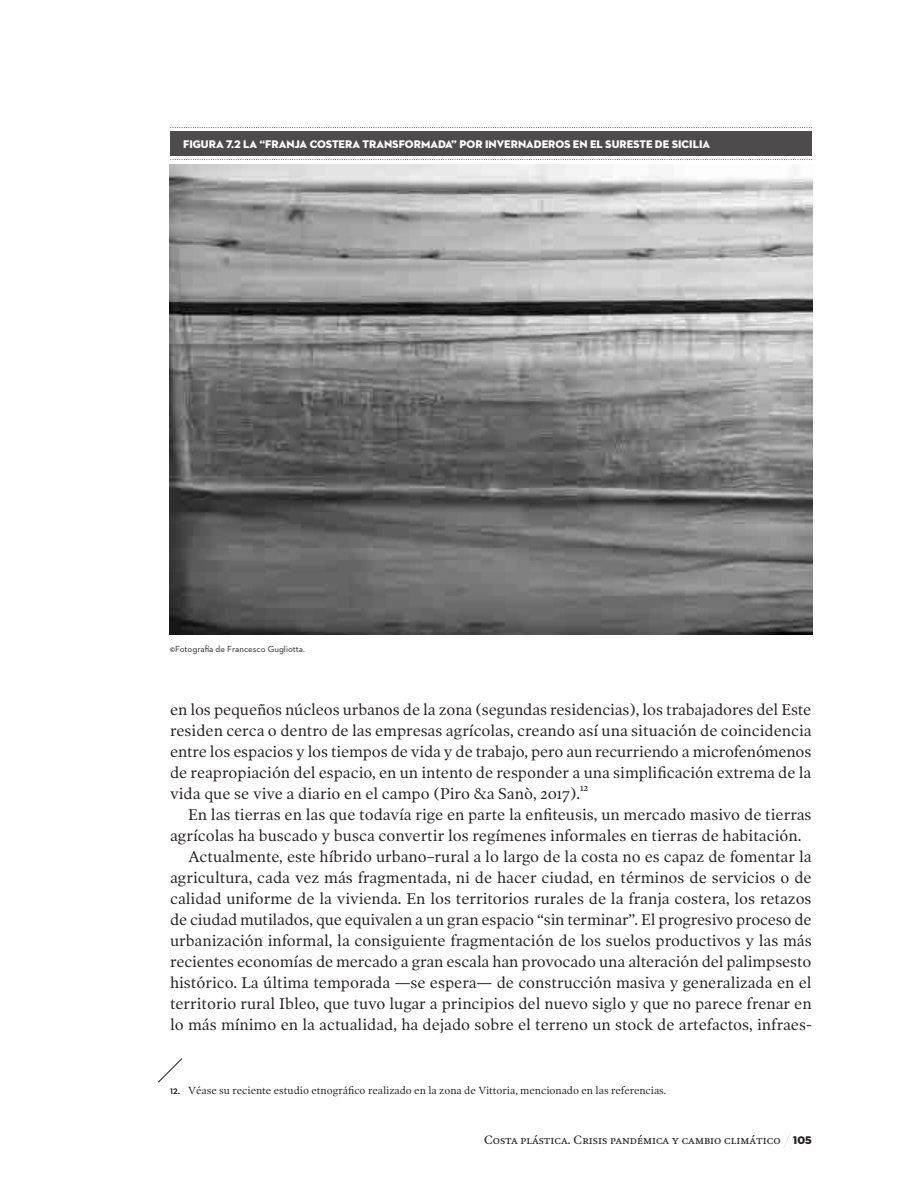
<style>
.page{position:relative;width:918px;height:1188px;background:#fff}
.page>*{position:absolute;margin:0;border:0;box-sizing:border-box;transform-origin:0 0}
.t1{font:15.75px/21px "Poynter OS Text One";color:#241f1f;text-align:justify}
.t2{font:12px "Poynter OS Text";color:#241f1f}
.t3{font:11.25px "Neutraface 2 Display Titling";color:#fff}
.t4{font:10.5px "Poynter OS Text One";color:#241f1f}
.t5{font:10.2px "Poynter OS Text One";color:#241f1f}
.t6{font:9px "Neutraface 2 Text";color:#241f1f}
.s1{font-family:"Neutraface 2 Display";font-weight:700}
.s2{font-family:"Neutraface 2 Display Titling SC850";font-size:11.25px}
</style>
<div class="page">
<svg style="left:784px;top:1132px;width:7px;height:15px"></svg>
<div style="left:170px;top:132px;width:642px;height:24px;background:#4e4b4c"></div>
<svg style="left:171px;top:127px;width:641px;height:1px"></svg>
<svg style="left:171px;top:159px;width:641px;height:1px"></svg>
<svg style="left:158px;top:1058px;width:25px;height:25px"></svg>
<img style="left:170px;top:164px;width:642px;height:471px">
<p class="t3" style="left:183px;top:137px;width:528px">FIGURA 7.2 LA “FRANJA COSTERA TRANSFORMADA” POR INVERNADEROS EN EL SURESTE DE SICILIA</p>
<p class="t6" style="left:170px;top:644px;width:137px">©Fotografía de Francesco Gugliotta.</p>
<p class="t1" style="left:170px;top:699px;width:643px">en los pequeños núcleos urbanos de la zona (segundas residencias), los trabajadores del Este residen cerca o dentro de las empresas agrícolas, creando así una situación de coincidencia entre los espacios y los tiempos de vida y de trabajo, pero aun recurriendo a microfenómenos de reapropiación del espacio, en un intento de responder a una simplificación extrema de la vida que se vive a diario en el campo (Piro &amp;a Sanò, 2017).</p>
<p class="t5" style="left:580px;top:782px;width:10px">12</p>
<p class="t1" style="left:188px;top:804px;width:625px">En las tierras en las que todavía rige en parte la enfiteusis, un mercado masivo de tierras</p>
<p class="t1" style="left:170px;top:825px;width:633px">agrícolas ha buscado y busca convertir los regímenes informales en tierras de habitación.</p>
<p class="t1" style="left:188px;top:846px;width:625px">Actualmente, este híbrido urbano–rural a lo largo de la costa no es capaz de fomentar la</p>
<p class="t1" style="left:170px;top:867px;width:643px">agricultura, cada vez más fragmentada, ni de hacer ciudad, en términos de servicios o de</p>
<p class="t1" style="left:170px;top:888px;width:643px">calidad uniforme de la vivienda. En los territorios rurales de la franja costera, los retazos</p>
<p class="t1" style="left:170px;top:909px;width:643px">de ciudad mutilados, que equivalen a un gran espacio “sin terminar”. El progresivo proceso de</p>
<p class="t1" style="left:170px;top:930px;width:643px">urbanización informal, la consiguiente fragmentación de los suelos productivos y las más</p>
<p class="t1" style="left:170px;top:951px;width:643px">recientes economías de mercado a gran escala han provocado una alteración del palimpsesto</p>
<p class="t1" style="left:170px;top:972px;width:643px">histórico. La última temporada —se espera— de construcción masiva y generalizada en el</p>
<p class="t1" style="left:170px;top:993px;width:643px">territorio rural Ibleo, que tuvo lugar a principios del nuevo siglo y que no parece frenar en</p>
<p class="t1" style="left:170px;top:1014px;width:643px">lo más mínimo en la actualidad, ha dejado sobre el terreno un stock de artefactos, infraes-</p>
<p class="t4" style="left:170px;top:1084px;width:498px"><span class="s1">12.</span> Véase su reciente estudio etnográfico realizado en la zona de Vittoria, mencionado en las referencias.</p>
<p class="t2" style="left:484px;top:1133px;width:329px">Costa plástica. Crisis pandémica y cambio climático <span class="s2">105</span></p>
</div>
